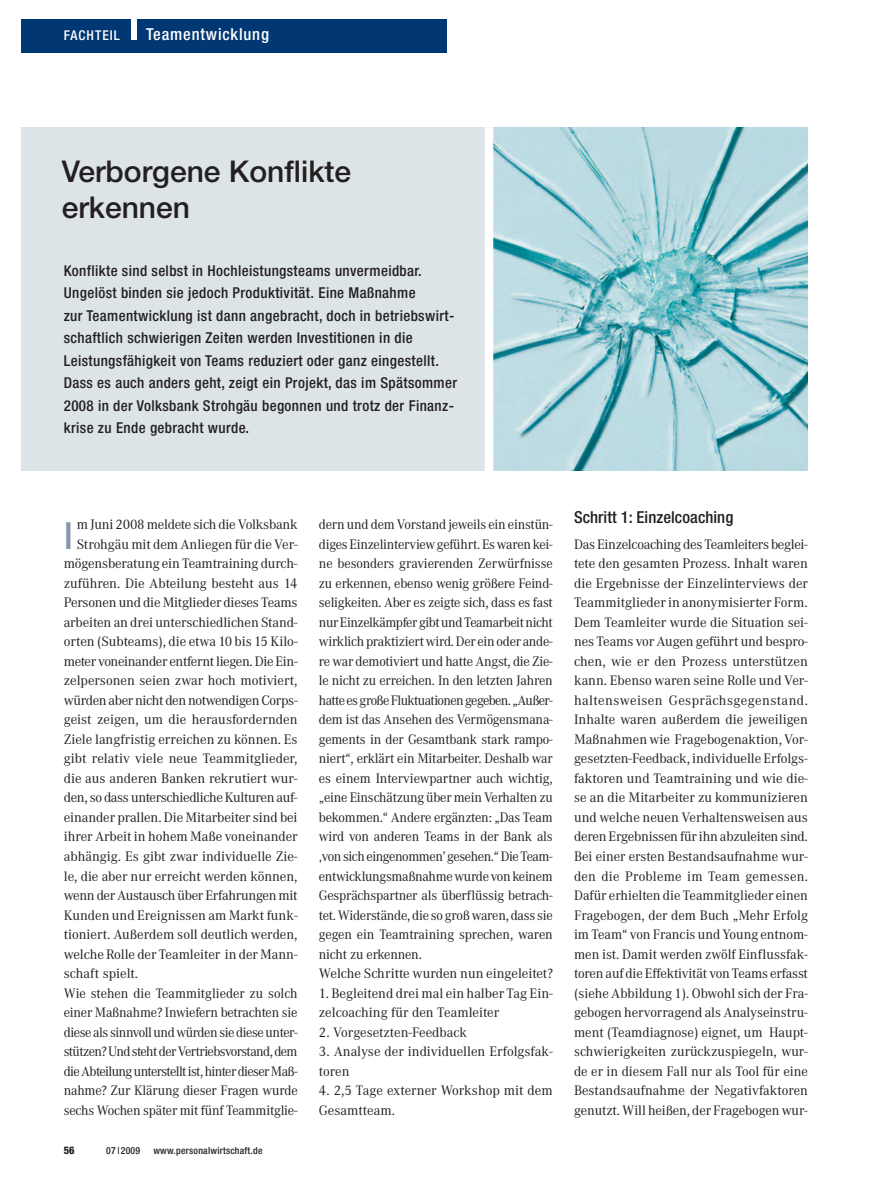
<style>
.page{position:relative;width:893px;height:1191px;background:#fff}
.page>*{position:absolute;margin:0;border:0;box-sizing:border-box;transform-origin:0 0}
.t1{font:500 37.5px "Helvetica Neue";color:#8897ad;scale:.9 1}
.t2{font:500 30px/36px "Helvetica Neue";color:#231f20}
.t3{font:500 condensed 16.5px "Helvetica Neue";letter-spacing:.005em;color:#231f20}
.t4{font:500 condensed 16.5px "Helvetica Neue";letter-spacing:.05em;color:#fff}
.t5{font:500 condensed 15px/22.5px "Helvetica Neue";letter-spacing:.025em;color:#231f20}
.t6{font:14.25px/19.5px "Corporate A";letter-spacing:-.015em;color:#231f20}
.t7{font:14.25px "Corporate A";letter-spacing:-.045em;color:#231f20}
.t8{font:14.25px "Corporate A";letter-spacing:.005em;color:#231f20}
.t9{font:500 condensed 13.5px "Helvetica Neue";letter-spacing:.075em;color:#fff}
.t10{font:800 condensed 10.5px "Helvetica Neue";color:#231f20}
.t11{font:500 condensed 9.75px "Helvetica Neue";letter-spacing:.025em;color:#231f20}
</style>
<div class="page">
<div style="left:21px;top:127px;width:787px;height:344px;background:#dde4e8"></div>
<img style="left:493px;top:127px;width:315px;height:344px">
<div style="left:21px;top:19px;width:425px;height:34px;background:#013874"></div>
<div style="left:131px;top:19px;width:5px;height:21px;background:#fff"></div>
<div style="left:485px;top:127px;width:8px;height:383px;background:#fff"></div>
<p class="t9" style="left:64px;top:30px;width:58px">FACHTEIL</p>
<p class="t4" style="left:146px;top:28px;width:124px">Teamentwicklung</p>
<h2 class="t2" style="left:62px;top:156px;width:291px">Verborgene Konflikte erkennen</h2>
<p class="t5" style="left:64px;top:260px;width:395px">Konflikte sind selbst in Hochleistungsteams unvermeidbar.<br>Ungelöst binden sie jedoch Produktivität. Eine Maßnahme<br>zur Teamentwicklung ist dann angebracht, doch in betriebswirt&shy;schaftlich schwierigen Zeiten werden Investitionen in die Leistungsfähigkeit von Teams reduziert oder ganz eingestellt.<br>Dass es auch anders geht, zeigt ein Projekt, das im Spätsommer 2008 in der Volksbank Strohgäu begonnen und trotz der Finanz&shy;krise zu Ende gebracht wurde.</p>
<p class="t6" style="left:77px;top:516px;width:222px">m Juni 2008 meldete sich die Volksbank</p>
<p class="t6" style="left:77px;top:536px;width:222px">Strohgäu mit dem Anliegen für die Ver-</p>
<p class="t6" style="left:64px;top:555px;width:235px">mögensberatung ein Teamtraining durch-</p>
<p class="t6" style="left:64px;top:575px;width:235px">zuführen. Die Abteilung besteht aus 14</p>
<p class="t6" style="left:64px;top:594px;width:235px">Personen und die Mitglieder dieses Teams</p>
<p class="t6" style="left:64px;top:614px;width:235px">arbeiten an drei unterschiedlichen Stand-</p>
<p class="t6" style="left:64px;top:633px;width:235px">orten (Subteams), die etwa 10 bis 15 Kilo-</p>
<p class="t6" style="left:64px;top:653px;width:235px">meter voneinander entfernt liegen. Die Ein-</p>
<p class="t6" style="left:64px;top:672px;width:235px">zelpersonen seien zwar hoch motiviert,</p>
<p class="t6" style="left:64px;top:692px;width:235px">würden aber nicht den notwendigen Corps-</p>
<p class="t8" style="left:64px;top:714px;width:235px">geist zeigen, um die herausfordernden</p>
<p class="t6" style="left:64px;top:731px;width:235px">Ziele langfristig erreichen zu können. Es</p>
<p class="t8" style="left:64px;top:753px;width:235px">gibt relativ viele neue Teammitglieder,</p>
<p class="t6" style="left:64px;top:770px;width:235px">die aus anderen Banken rekrutiert wur-</p>
<p class="t6" style="left:64px;top:789px;width:235px">den, so dass unterschiedliche Kulturen auf-</p>
<p class="t6" style="left:64px;top:808px;width:235px">einander prallen. Die Mitarbeiter sind bei</p>
<p class="t6" style="left:64px;top:828px;width:235px">ihrer Arbeit in hohem Maße voneinander</p>
<p class="t6" style="left:64px;top:847px;width:235px">abhängig. Es gibt zwar individuelle Zie-</p>
<p class="t6" style="left:64px;top:867px;width:235px">le, die aber nur erreicht werden können,</p>
<p class="t6" style="left:64px;top:886px;width:235px">wenn der Austausch über Erfahrungen mit</p>
<p class="t6" style="left:64px;top:906px;width:235px">Kunden und Ereignissen am Markt funk-</p>
<p class="t6" style="left:64px;top:925px;width:235px">tioniert. Außerdem soll deutlich werden,</p>
<p class="t6" style="left:64px;top:945px;width:235px">welche Rolle der Teamleiter in der Mann-</p>
<p class="t6" style="left:64px;top:964px;width:76px">schaft spielt.</p>
<p class="t6" style="left:64px;top:984px;width:235px">Wie stehen die Teammitglieder zu solch</p>
<p class="t6" style="left:64px;top:1004px;width:235px">einer Maßnahme? Inwiefern betrachten sie</p>
<p class="t6" style="left:64px;top:1023px;width:235px">diese als sinnvoll und würden sie diese unter-</p>
<p class="t7" style="left:64px;top:1046px;width:235px">stützen? Und steht der Vertriebsvorstand, dem</p>
<p class="t7" style="left:64px;top:1065px;width:235px">die Abteilung unterstellt ist, hinter dieser Maß-</p>
<p class="t6" style="left:64px;top:1082px;width:235px">nahme? Zur Klärung dieser Fragen wurde</p>
<p class="t6" style="left:64px;top:1101px;width:235px">sechs Wochen später mit fünf Teammitglie-</p>
<h1 class="t1" style="left:64px;top:522px;width:12px">I</h1>
<p class="t10" style="left:64px;top:1146px;width:12px">56</p>
<p class="t11" style="left:106px;top:1146px;width:35px">07 |2009</p>
<p class="t11" style="left:153px;top:1146px;width:111px">www.personalwirtschaft.de</p>
<p class="t6" style="left:319px;top:516px;width:235px">dern und dem Vorstand jeweils ein einstün&shy;diges Einzelinterview geführt. Es waren kei&shy;ne besonders gravierenden Zerwürfnisse zu erkennen, ebenso wenig größere Feind&shy;seligkeiten. Aber es zeigte sich, dass es fast nur Einzelkämpfer gibt und Teamarbeit nicht wirklich praktiziert wird. Der ein oder ande&shy;re war demotiviert und hatte Angst, die Zie&shy;le nicht zu erreichen. In den letzten Jahren hatte es große Fluktuationen gegeben. „Außer&shy;dem ist das Ansehen des Vermögensmana&shy;gements in der Gesamtbank stark rampo&shy;niert“, erklärt ein Mitarbeiter. Deshalb war es einem Interviewpartner auch wichtig, „eine Einschätzung über mein Verhalten zu bekommen.“ Andere ergänzten: „Das Team wird von anderen Teams in der Bank als ‚von sich eingenommen’ gesehen.“ Die Team&shy;entwicklungsmaßnahme wurde von keinem Gesprächspartner als überflüssig betrach&shy;tet. Widerstände, die so groß waren, dass sie gegen ein Teamtraining sprechen, waren nicht zu erkennen.<br>Welche Schritte wurden nun eingeleitet?</p>
<p class="t6" style="left:319px;top:984px;width:235px">1. Begleitend drei mal ein halber Tag Ein&shy;zelcoaching für den Teamleiter</p>
<p class="t6" style="left:319px;top:1023px;width:150px">2. Vorgesetzten-Feedback</p>
<p class="t6" style="left:319px;top:1043px;width:235px">3. Analyse der individuellen Erfolgsfak&shy;toren</p>
<p class="t6" style="left:319px;top:1082px;width:235px">4. 2,5 Tage externer Workshop mit dem<br>Gesamtteam.</p>
<p class="t3" style="left:574px;top:511px;width:161px">Schritt 1: Einzelcoaching</p>
<p class="t6" style="left:574px;top:536px;width:235px;text-align:justify">Das Einzelcoaching des Teamleiters beglei&shy;tete den gesamten Prozess. Inhalt waren die Ergebnisse der Einzelinterviews der Teammitglieder in anonymisierter Form.<br>Dem Teamleiter wurde die Situation sei&shy;nes Teams vor Augen geführt und bespro&shy;chen, wie er den Prozess unterstützen kann. Ebenso waren seine Rolle und Ver&shy;haltensweisen Gesprächsgegenstand.<br>Inhalte waren außerdem die jeweiligen Maßnahmen wie Fragebogenaktion, Vor&shy;gesetzten-Feedback, individuelle Erfolgs&shy;faktoren und Teamtraining und wie die&shy;se an die Mitarbeiter zu kommunizieren und welche neuen Verhaltensweisen aus deren Ergebnissen für ihn abzuleiten sind.<br>Bei einer ersten Bestandsaufnahme wur&shy;den die Probleme im Team gemessen.<br>Dafür erhielten die Teammitglieder einen Fragebogen, der dem Buch „Mehr Erfolg im Team“ von Francis und Young entnom&shy;men ist. Damit werden zwölf Einflussfak&shy;toren auf die Effektivität von Teams erfasst (siehe Abbildung 1). Obwohl sich der Fra&shy;gebogen hervorragend als Analyseinstru&shy;ment (Teamdiagnose) eignet, um Haupt&shy;schwierigkeiten zurückzuspiegeln, wur&shy;de er in diesem Fall nur als Tool für eine Bestandsaufnahme der Negativfaktoren genutzt. Will heißen, der Fragebogen wur-</p>
</div>
